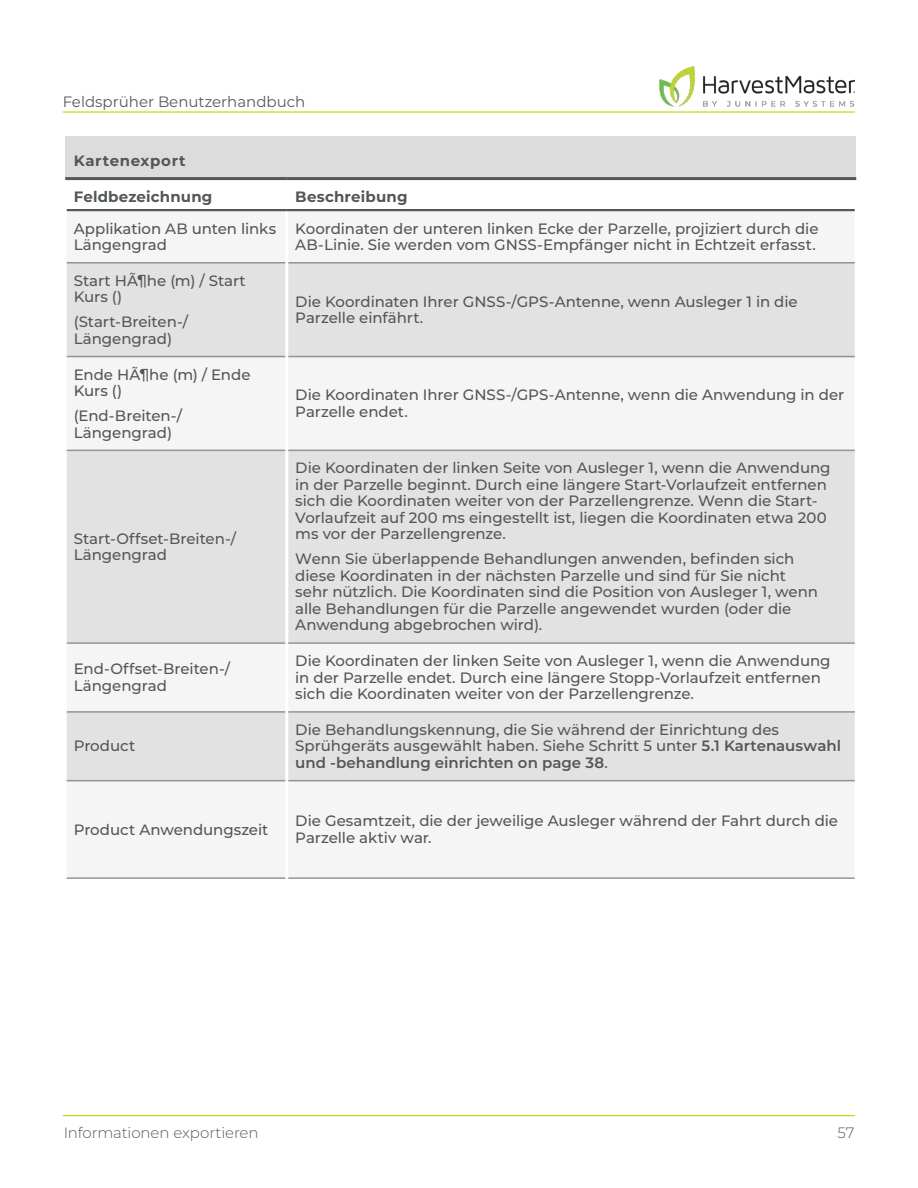
<style>
.page{position:relative;width:918px;height:1188px;background:#fff}
.page>*{position:absolute;margin:0;border:0;box-sizing:border-box;transform-origin:0 0}
.t1{font:500 15px/16.5px "Montserrat";letter-spacing:-.005em;color:#52575a}
.t2{font:15px "Montserrat";color:#58595b}
.t3{font:700 15px "Montserrat";letter-spacing:.015em;color:#52575a}
.t4{font:300 15px "Montserrat";letter-spacing:-.005em;color:#58595b}
.t5{font:700 15px "Montserrat";letter-spacing:.04em;color:#52575a}
.s1{font-weight:600}
</style>
<div class="page">
<hr style="left:63px;top:111px;width:792px;height:2px;background:#c0d400">
<hr style="left:63px;top:1115px;width:792px;height:1px;background:#c0d400">
<img style="left:656px;top:66px;width:199px;height:47px">
<div style="left:65px;top:136px;width:791px;height:43px;background:#dddcdd"></div>
<svg style="left:67px;top:264px;width:788px;height:516px;fill:#e3e2e2"></svg>
<hr style="left:285px;top:263px;width:3px;height:94px;background:#fff">
<hr style="left:285px;top:357px;width:3px;height:93px;background:#fff">
<hr style="left:285px;top:450px;width:3px;height:193px;background:#fff">
<hr style="left:285px;top:643px;width:3px;height:69px;background:#fff">
<hr style="left:285px;top:712px;width:3px;height:69px;background:#fff">
<hr style="left:67px;top:262px;width:218px;height:2px;background:#929496">
<hr style="left:288px;top:262px;width:567px;height:2px;background:#929496">
<hr style="left:67px;top:356px;width:218px;height:1px;background:#929496">
<hr style="left:288px;top:356px;width:567px;height:1px;background:#929496">
<hr style="left:67px;top:450px;width:218px;height:1px;background:#929496">
<hr style="left:288px;top:450px;width:567px;height:1px;background:#929496">
<hr style="left:67px;top:642px;width:218px;height:2px;background:#929496">
<hr style="left:288px;top:642px;width:567px;height:2px;background:#929496">
<hr style="left:67px;top:711px;width:218px;height:2px;background:#929496">
<hr style="left:288px;top:711px;width:567px;height:2px;background:#929496">
<hr style="left:67px;top:780px;width:218px;height:1px;background:#929496">
<hr style="left:288px;top:780px;width:567px;height:1px;background:#929496">
<hr style="left:67px;top:877px;width:218px;height:2px;background:#929496">
<hr style="left:288px;top:877px;width:567px;height:2px;background:#929496">
<hr style="left:65px;top:177px;width:222px;height:3px;background:#52575a">
<hr style="left:287px;top:177px;width:569px;height:3px;background:#52575a">
<hr style="left:67px;top:209px;width:220px;height:2px;background:#52575a">
<hr style="left:287px;top:209px;width:568px;height:2px;background:#52575a">
<p class="t2" style="left:63px;top:91px;width:244px">Feldsprüher Benutzerhandbuch</p>
<p class="t5" style="left:74px;top:150px;width:113px">Kartenexport</p>
<p class="t3" style="left:74px;top:185px;width:140px">Feldbezeichnung</p>
<p class="t3" style="left:295px;top:185px;width:114px">Beschreibung</p>
<p class="t1" style="left:74px;top:219px;width:204px">Applikation AB unten links<br>Längengrad</p>
<p class="t1" style="left:295px;top:219px;width:525px">Koordinaten der unteren linken Ecke der Parzelle, projiziert durch die<br>AB-Linie. Sie werden vom GNSS-Empfänger nicht in Echtzeit erfasst.</p>
<p class="t1" style="left:74px;top:272px;width:174px">Start HÃ¶he (m) / Start<br>Kurs ()</p>
<p class="t1" style="left:74px;top:313px;width:116px">(Start-Breiten-/<br>Längengrad)</p>
<p class="t1" style="left:295px;top:292px;width:504px">Die Koordinaten Ihrer GNSS-/GPS-Antenne, wenn Ausleger 1 in die<br>Parzelle einfährt.</p>
<p class="t1" style="left:74px;top:365px;width:178px">Ende HÃ¶he (m) / Ende<br>Kurs ()</p>
<p class="t1" style="left:74px;top:407px;width:110px">(End-Breiten-/<br>Längengrad)</p>
<p class="t1" style="left:74px;top:529px;width:164px">Start-Offset-Breiten-/<br>Längengrad</p>
<p class="t1" style="left:295px;top:386px;width:551px">Die Koordinaten Ihrer GNSS-/GPS-Antenne, wenn die Anwendung in der<br>Parzelle endet.</p>
<p class="t1" style="left:295px;top:459px;width:537px">Die Koordinaten der linken Seite von Ausleger 1, wenn die Anwendung in der Parzelle beginnt. Durch eine längere Start-Vorlaufzeit entfernen sich die Koordinaten weiter von der Parzellengrenze. Wenn die Start-Vorlaufzeit auf 200 ms eingestellt ist, liegen die Koordinaten etwa 200 ms vor der Parzellengrenze.</p>
<p class="t1" style="left:295px;top:550px;width:524px">Wenn Sie überlappende Behandlungen anwenden, befinden sich diese Koordinaten in der nächsten Parzelle und sind für Sie nicht sehr nützlich. Die Koordinaten sind die Position von Ausleger 1, wenn alle Behandlungen für die Parzelle angewendet wurden (oder die Anwendung abgebrochen wird).</p>
<p class="t1" style="left:74px;top:660px;width:158px">End-Offset-Breiten-/<br>Längengrad</p>
<p class="t1" style="left:295px;top:652px;width:537px">Die Koordinaten der linken Seite von Ausleger 1, wenn die Anwendung in der Parzelle endet. Durch eine längere Stopp-Vorlaufzeit entfernen sich die Koordinaten weiter von der Parzellengrenze.</p>
<p class="t1" style="left:74px;top:737px;width:63px">Product</p>
<p class="t1" style="left:295px;top:721px;width:547px">Die Behandlungskennung, die Sie während der Einrichtung des<br>Sprühgeräts ausgewählt haben. Siehe Schritt 5 unter <span class="s1">5.1 Kartenauswahl und -behandlung einrichten on page 38</span>.</p>
<p class="t1" style="left:74px;top:820px;width:196px">Product Anwendungszeit</p>
<p class="t1" style="left:295px;top:812px;width:544px">Die Gesamtzeit, die der jeweilige Ausleger während der Fahrt durch die<br>Parzelle aktiv war.</p>
<p class="t4" style="left:64px;top:1123px;width:196px">Informationen exportieren</p>
<p class="t4" style="left:837px;top:1123px;width:19px">57</p>
</div>
